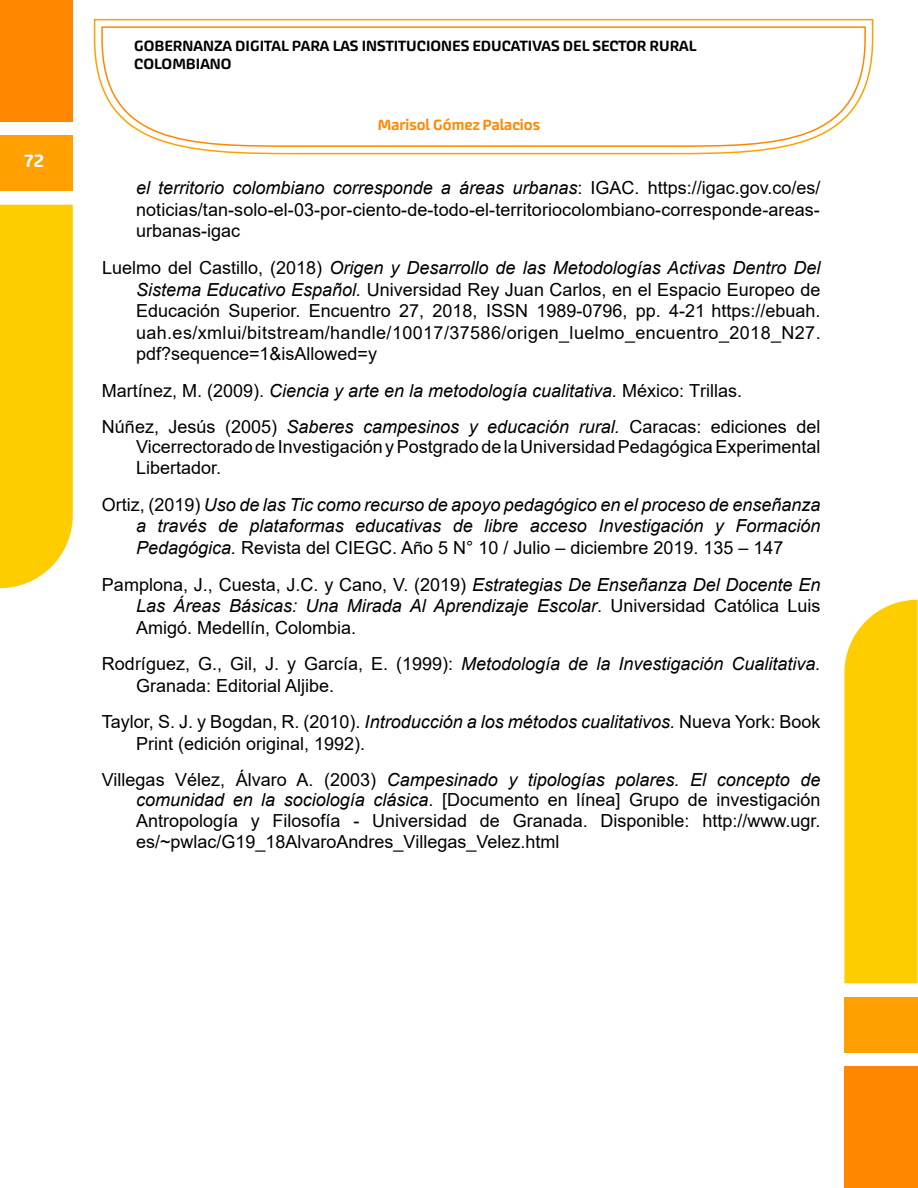
<style>
.page{position:relative;width:918px;height:1188px;background:#fff}
.page>*{position:absolute;margin:0;border:0;box-sizing:border-box;transform-origin:0 0}
.t1{font:18px/21.6px "Arial";color:#000;text-align:justify}
.t2{font:italic 18px/21.6px "Arial";color:#000}
.t3{font:500 18px "Akceler Aalt";color:#fff}
.t4{font:500 15px/18px "Akceler Aalt";color:#000}
.t5{font:500 15px "Akceler Aalt";color:#f80}
.s1{font-style:italic}
.s2{font-style:normal}
</style>
<div class="page">
<div style="left:0;top:0;width:73px;height:122px;background:#ff8700"></div>
<div style="left:0;top:135px;width:73px;height:56px;background:#ffa000"></div>
<div style="left:0;top:205px;width:73px;height:383px;background:#fecd00"></div>
<div style="left:844px;top:1066px;width:74px;height:122px;background:#ff8700"></div>
<div style="left:844px;top:997px;width:74px;height:56px;background:#ffa000"></div>
<div style="left:844px;top:600px;width:74px;height:383px;background:#fecd00"></div>
<svg style="left:93px;top:18px;width:781px;height:137px"></svg>
<svg style="left:101px;top:26px;width:766px;height:122px"></svg>
<p class="t3" style="left:25px;top:147px;width:21px">72</p>
<p class="t4" style="left:134px;top:36px;width:564px">GOBERNANZA DIGITAL PARA LAS INSTITUCIONES EDUCATIVAS DEL SECTOR RURAL<br>COLOMBIANO</p>
<p class="t5" style="left:378px;top:114px;width:164px">Marisol Gómez Palacios</p>
<p class="t1" style="left:136px;top:177px;width:686px"><span class="s1">el territorio colombiano corresponde a áreas urbanas</span>: IGAC. https://igac.gov.co/es/ noticias/tan-solo-el-03-por-ciento-de-todo-el-territoriocolombiano-corresponde-areas&shy;urbanas-igac</p>
<p class="t1" style="left:136px;top:257px;width:686px;text-indent:-34px">Luelmo del Castillo, (2018) <span class="s1">Origen y Desarrollo de las Metodologías Activas Dentro Del Sistema Educativo Español.</span> Universidad Rey Juan Carlos, en el Espacio Europeo de Educación Superior. Encuentro 27, 2018, ISSN 1989-0796, pp. 4-21 https://ebuah. uah.es/xmlui/bitstream/handle/10017/37586/origen_luelmo_encuentro_2018_N27. pdf?sequence=1&amp;isAllowed=y</p>
<p class="t2" style="left:102px;top:373px;width:720px;line-height:35.7px"><span class="s2">Martínez, M. (2009).</span> Ciencia y arte en la metodología cualitativa. <span class="s2">México: Trillas.<br>Núñez, Jesús (2005)</span> Saberes campesinos y educación rural. <span class="s2">Caracas: ediciones del</span></p>
<p class="t1" style="left:136px;top:437px;width:686px;line-height:20.7px">Vicerrectorado de Investigación y Postgrado de la Universidad Pedagógica Experimental<br>Libertador.</p>
<p class="t2" style="left:136px;top:494px;width:686px;text-align:justify;text-indent:-34px"><span class="s2">Ortiz, (2019)</span> Uso de las Tic como recurso de apoyo pedagógico en el proceso de enseñanza a través de plataformas educativas de libre acceso Investigación y Formación Pedagógica. <span class="s2">Revista del CIEGC. Año 5 N° 10 / Julio – diciembre 2019. 135 – 147</span></p>
<p class="t1" style="left:136px;top:573px;width:686px;text-indent:-34px">Pamplona, J., Cuesta, J.C. y Cano, V. (2019) <span class="s1">Estrategias De Enseñanza Del Docente En Las Áreas Básicas: Una Mirada Al Aprendizaje Escolar</span>. Universidad Católica Luis Amigó. Medellín, Colombia.</p>
<p class="t1" style="left:136px;top:653px;width:686px;text-indent:-34px">Rodríguez, G., Gil, J. y García, E. (1999): <span class="s1">Metodología de la Investigación Cualitativa.<br></span>Granada: Editorial Aljibe.</p>
<p class="t1" style="left:136px;top:711px;width:686px;text-indent:-34px">Taylor, S. J. y Bogdan, R. (2010). <span class="s1">Introducción a los métodos cualitativos.</span> Nueva York: Book<br>Print (edición original, 1992).</p>
<p class="t1" style="left:136px;top:769px;width:686px;line-height:20.7px;text-indent:-34px">Villegas Vélez, Álvaro A. (2003) <span class="s1">Campesinado y tipologías polares. El concepto de comunidad en la sociología clásica</span>. [Documento en línea] Grupo de investigación Antropología y Filosofía - Universidad de Granada. Disponible: http://www.ugr. es/~pwlac/G19_18AlvaroAndres_Villegas_Velez.html</p>
</div>
